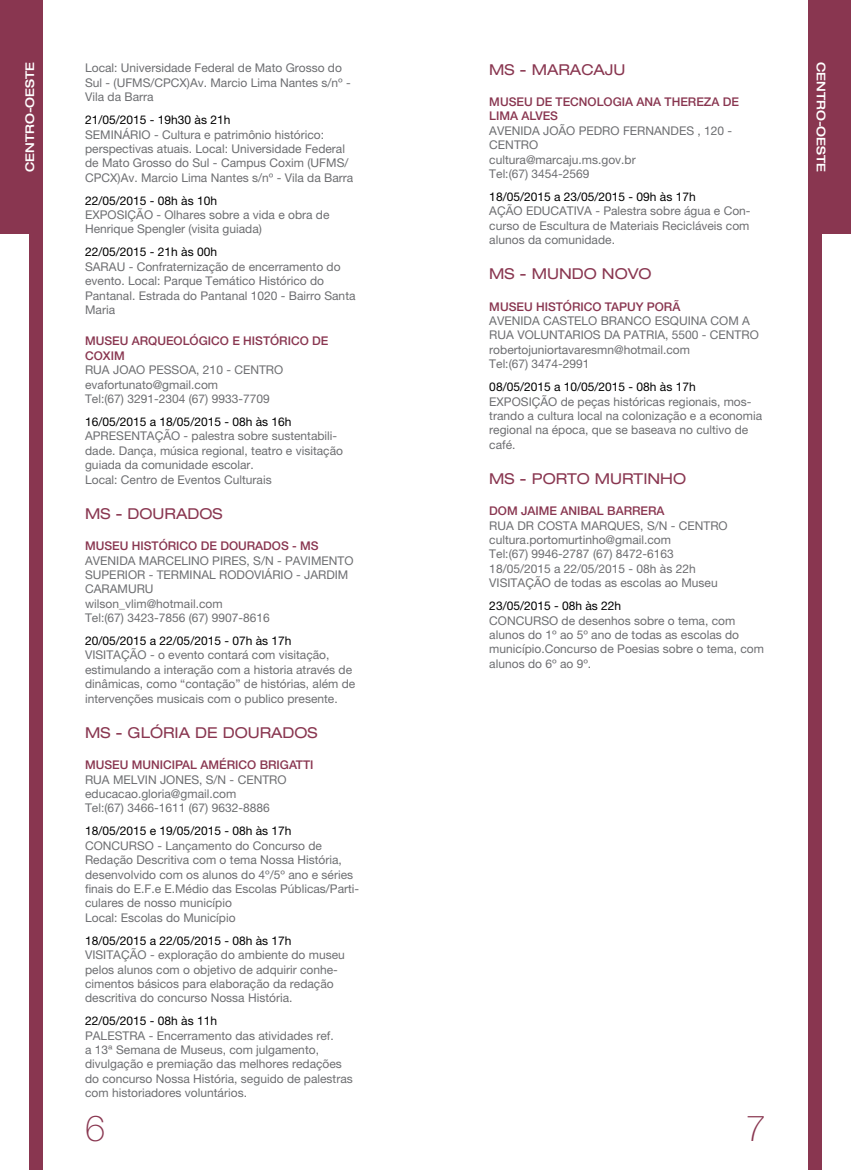
<style>
.page{position:relative;width:851px;height:1170px;background:#fff}
.page>*{position:absolute;margin:0;border:0;box-sizing:border-box;transform-origin:0 0}
.t1{font:100 36px "Helvetica Neue LT Pro";color:#893650}
.Cidade_-_CO{font:expanded 15px "Helvetica Neue LT Pro";color:#893650}
.Texto_Comum{font:12px/14.4px "Helvetica Neue LT Pro";color:#6d6e71}
.Data_Evento{font:12px "Helvetica Neue LT Pro";color:#000}
.Museu_-_CO{font:500 12px/14.4px "Helvetica Neue LT Pro";color:#893650}
.t2{font:500 expanded 12px "Helvetica Neue LT Pro";color:#fff}
</style>
<div class="page">
<div style="left:808px;top:233px;width:14px;height:936px;background:#893650"></div>
<div style="left:808px;top:0;width:42px;height:234px;background:#893650"></div>
<div style="left:0;top:0;width:43px;height:234px;background:#893650"></div>
<div style="left:29px;top:234px;width:14px;height:935px;background:#893650"></div>
<p class="t2" style="left:22px;top:172px;width:112px;rotate:-90deg">CENTRO-OESTE</p>
<p class="t2" style="left:828px;top:62px;width:112px;rotate:90deg">CENTRO-OESTE</p>
<p class="Cidade_-_CO" style="left:489px;top:61px;width:138px">MS - MARACAJU</p>
<p class="Museu_-_CO" style="left:489px;top:94px;width:251px">MUSEU DE TECNOLOGIA ANA THEREZA DE<br>LIMA ALVES</p>
<p class="Texto_Comum" style="left:489px;top:123px;width:244px">AVENIDA JOÃO PEDRO FERNANDES , 120 -<br>CENTRO</p>
<p class="Texto_Comum" style="left:489px;top:152px;width:148px">cultura@marcaju.ms.gov.br<br>Tel:(67) 3454-2569</p>
<p class="Data_Evento" style="left:489px;top:189px;width:208px">18/05/2015 a 23/05/2015 - 09h às 17h</p>
<p class="Texto_Comum" style="left:489px;top:204px;width:263px;text-align:justify">AÇÃO EDUCATIVA - Palestra sobre água e Con&shy;curso de Escultura de Materiais Recicláveis com alunos da comunidade.</p>
<p class="Cidade_-_CO" style="left:489px;top:265px;width:164px">MS - MUNDO NOVO</p>
<p class="Museu_-_CO" style="left:489px;top:299px;width:192px">MUSEU HISTÓRICO TAPUY PORÃ</p>
<p class="Texto_Comum" style="left:489px;top:313px;width:271px">AVENIDA CASTELO BRANCO ESQUINA COM A<br>RUA VOLUNTARIOS DA PATRIA, 5500 - CENTRO</p>
<p class="Texto_Comum" style="left:489px;top:342px;width:202px">robertojuniortavaresmn@hotmail.com<br>Tel:(67) 3474-2991</p>
<p class="Data_Evento" style="left:489px;top:379px;width:208px">08/05/2015 a 10/05/2015 - 08h às 17h</p>
<p class="Texto_Comum" style="left:489px;top:394px;width:274px">EXPOSIÇÃO de peças históricas regionais, mos&shy;trando a cultura local na colonização e a economia regional na época, que se baseava no cultivo de café.</p>
<p class="Cidade_-_CO" style="left:489px;top:470px;width:198px">MS - PORTO MURTINHO</p>
<p class="Museu_-_CO" style="left:489px;top:503px;width:177px">DOM JAIME ANIBAL BARRERA</p>
<p class="Texto_Comum" style="left:489px;top:518px;width:240px">RUA DR COSTA MARQUES, S/N - CENTRO</p>
<p class="Texto_Comum" style="left:489px;top:532px;width:186px">cultura.portomurtinho@gmail.com<br>Tel:(67) 9946-2787 (67) 8472-6163</p>
<p class="Texto_Comum" style="left:489px;top:561px;width:208px">18/05/2015 a 22/05/2015 - 08h às 22h</p>
<p class="Texto_Comum" style="left:489px;top:575px;width:230px">VISITAÇÃO de todas as escolas ao Museu</p>
<p class="Data_Evento" style="left:489px;top:598px;width:133px">23/05/2015 - 08h às 22h</p>
<p class="Texto_Comum" style="left:489px;top:613px;width:276px">CONCURSO de desenhos sobre o tema, com alunos do 1º ao 5º ano de todas as escolas do município.Concurso de Poesias sobre o tema, com alunos do 6º ao 9º.</p>
<p class="Texto_Comum" style="left:85px;top:61px;width:267px">Local: Universidade Federal de Mato Grosso do<br>Sul - (UFMS/CPCX)Av. Marcio Lima Nantes s/nº -<br>Vila da Barra</p>
<p class="Data_Evento" style="left:85px;top:113px;width:147px">21/05/2015 - 19h30 às 21h</p>
<p class="Texto_Comum" style="left:85px;top:127px;width:269px">SEMINÁRIO - Cultura e patrimônio histórico: perspectivas atuais. Local: Universidade Federal de Mato Grosso do Sul - Campus Coxim (UFMS/ CPCX)Av. Marcio Lima Nantes s/nº - Vila da Barra</p>
<p class="Data_Evento" style="left:85px;top:193px;width:133px">22/05/2015 - 08h às 10h</p>
<p class="Texto_Comum" style="left:85px;top:207px;width:246px">EXPOSIÇÃO - Olhares sobre a vida e obra de<br>Henrique Spengler (visita guiada)</p>
<p class="Data_Evento" style="left:85px;top:245px;width:133px">22/05/2015 - 21h às 00h</p>
<p class="Texto_Comum" style="left:85px;top:259px;width:272px">SARAU - Confraternização de encerramento do evento. Local: Parque Temático Histórico do Pantanal. Estrada do Pantanal 1020 - Bairro Santa Maria</p>
<p class="Museu_-_CO" style="left:85px;top:334px;width:245px">MUSEU ARQUEOLÓGICO E HISTÓRICO DE<br>COXIM</p>
<p class="Texto_Comum" style="left:85px;top:362px;width:200px">RUA JOAO PESSOA, 210 - CENTRO</p>
<p class="Texto_Comum" style="left:85px;top:377px;width:186px">evafortunato@gmail.com<br>Tel:(67) 3291-2304 (67) 9933-7709</p>
<p class="Data_Evento" style="left:85px;top:414px;width:208px">16/05/2015 a 18/05/2015 - 08h às 16h</p>
<p class="Texto_Comum" style="left:85px;top:429px;width:259px">APRESENTAÇÃO - palestra sobre sustentabili&shy;dade. Dança, música regional, teatro e visitação guiada da comunidade escolar.</p>
<p class="Texto_Comum" style="left:85px;top:472px;width:188px">Local: Centro de Eventos Culturais</p>
<p class="Cidade_-_CO" style="left:85px;top:504px;width:139px">MS - DOURADOS</p>
<p class="Museu_-_CO" style="left:85px;top:538px;width:235px">MUSEU HISTÓRICO DE DOURADOS - MS</p>
<p class="Texto_Comum" style="left:85px;top:553px;width:270px">AVENIDA MARCELINO PIRES, S/N - PAVIMENTO<br>SUPERIOR - TERMINAL RODOVIÁRIO - JARDIM<br>CARAMURU</p>
<p class="Texto_Comum" style="left:85px;top:596px;width:186px">wilson_vlim@hotmail.com<br>Tel:(67) 3423-7856 (67) 9907-8616</p>
<p class="Data_Evento" style="left:85px;top:633px;width:208px">20/05/2015 a 22/05/2015 - 07h às 17h</p>
<p class="Texto_Comum" style="left:85px;top:647px;width:272px">VISITAÇÃO - o evento contará com visitação, estimulando a interação com a historia através de dinâmicas, como “contação” de histórias, além de intervenções musicais com o publico presente.</p>
<p class="Cidade_-_CO" style="left:85px;top:723px;width:234px">MS - GLÓRIA DE DOURADOS</p>
<p class="Museu_-_CO" style="left:85px;top:757px;width:230px">MUSEU MUNICIPAL AMÉRICO BRIGATTI</p>
<p class="Texto_Comum" style="left:85px;top:771px;width:203px">RUA MELVIN JONES, S/N - CENTRO</p>
<p class="Texto_Comum" style="left:85px;top:786px;width:186px">educacao.gloria@gmail.com<br>Tel:(67) 3466-1611 (67) 9632-8886</p>
<p class="Data_Evento" style="left:85px;top:823px;width:208px">18/05/2015 e 19/05/2015 - 08h às 17h</p>
<p class="Texto_Comum" style="left:85px;top:838px;width:276px">CONCURSO - Lançamento do Concurso de Redação Descritiva com o tema Nossa História, desenvolvido com os alunos do 4º/5º ano e séries finais do E.F.e E.Médio das Escolas Públicas/Parti&shy;culares de nosso município</p>
<p class="Texto_Comum" style="left:85px;top:910px;width:152px">Local: Escolas do Município</p>
<p class="Data_Evento" style="left:85px;top:933px;width:208px">18/05/2015 a 22/05/2015 - 08h às 17h</p>
<p class="Texto_Comum" style="left:85px;top:947px;width:261px">VISITAÇÃO - exploração do ambiente do museu pelos alunos com o objetivo de adquirir conhe&shy;cimentos básicos para elaboração da redação descritiva do concurso Nossa História.</p>
<p class="Data_Evento" style="left:85px;top:1013px;width:133px">22/05/2015 - 08h às 11h</p>
<p class="Texto_Comum" style="left:85px;top:1027px;width:269px">PALESTRA - Encerramento das atividades ref.<br>a 13ª Semana de Museus, com julgamento, divulgação e premiação das melhores redações do concurso Nossa História, seguido de palestras com historiadores voluntários.</p>
<h1 class="t1" style="left:85px;top:1106px;width:22px">6</h1>
<h1 class="t1" style="left:745px;top:1106px;width:22px">7</h1>
</div>
